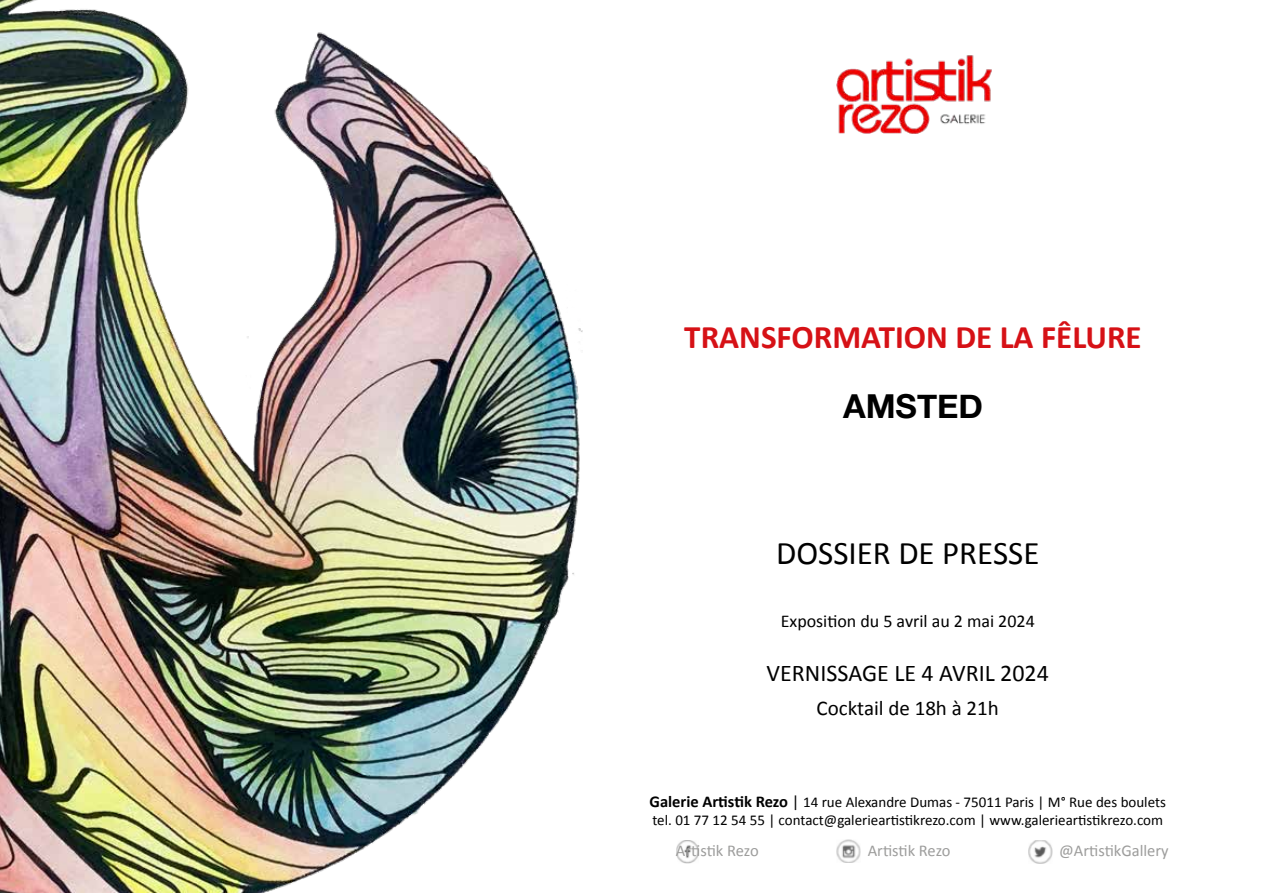
<style>
.page{position:relative;width:1263px;height:893px;background:#fff}
.page>*{position:absolute;margin:0;border:0;box-sizing:border-box;transform-origin:0 0}
.t1{font:700 33px "Calibri";color:#d61116}
.t2{font:33px "Calibri";color:#000}
.t3{font:700 33px "Helvetica Neue";color:#000}
.t4{font:24px "Calibri";color:#000}
.t5{font:21px "Calibri";color:#000}
.t6{font:18px "Calibri";color:#000}
.t7{font:16.5px "Calibri";color:#9d9d9c}
.t8{font:15px/18px "Calibri";color:#000}
.s1{font-weight:700;font-size:16.5px}
.s2{font-size:16.5px}
</style>
<div class="page">
<img style="left:1028px;top:840px;width:24px;height:23px">
<img style="left:836px;top:839px;width:24px;height:23px">
<img style="left:676px;top:841px;width:22px;height:22px">
<img style="left:836px;top:55px;width:155px;height:78px">
<img style="left:0;top:0;width:582px;height:893px">
<h1 class="t1" style="left:684px;top:314px;width:459px">TRANSFORMATION DE LA FÊLURE</h1>
<h1 class="t3" style="left:843px;top:380px;width:141px">AMSTED</h1>
<h1 class="t2" style="left:776px;top:530px;width:265px">DOSSIER DE PRESSE</h1>
<p class="t6" style="left:781px;top:608px;width:256px">Exposition du 5 avril au 2 mai 2024</p>
<h2 class="t4" style="left:767px;top:656px;width:284px">VERNISSAGE LE 4 AVRIL 2024</h2>
<h3 class="t5" style="left:817px;top:693px;width:184px">Cocktail de 18h à 21h</h3>
<p class="t8" style="left:649px;top:792px;width:518px"><span class="s1">Galerie Artistik Rezo</span> <span class="s2">|</span> 14 rue Alexandre Dumas - 75011 Paris | M° Rue des boulets tel. 01 77 12 54 55 | contact@galerieartistikrezo.com | www.galerieartistikrezo.com</p>
<p class="t7" style="left:676px;top:839px;width:84px">Artistik Rezo</p>
<p class="t7" style="left:868px;top:839px;width:84px">Artistik Rezo</p>
<p class="t7" style="left:1059px;top:839px;width:111px">@ArtistikGallery</p>
</div>
